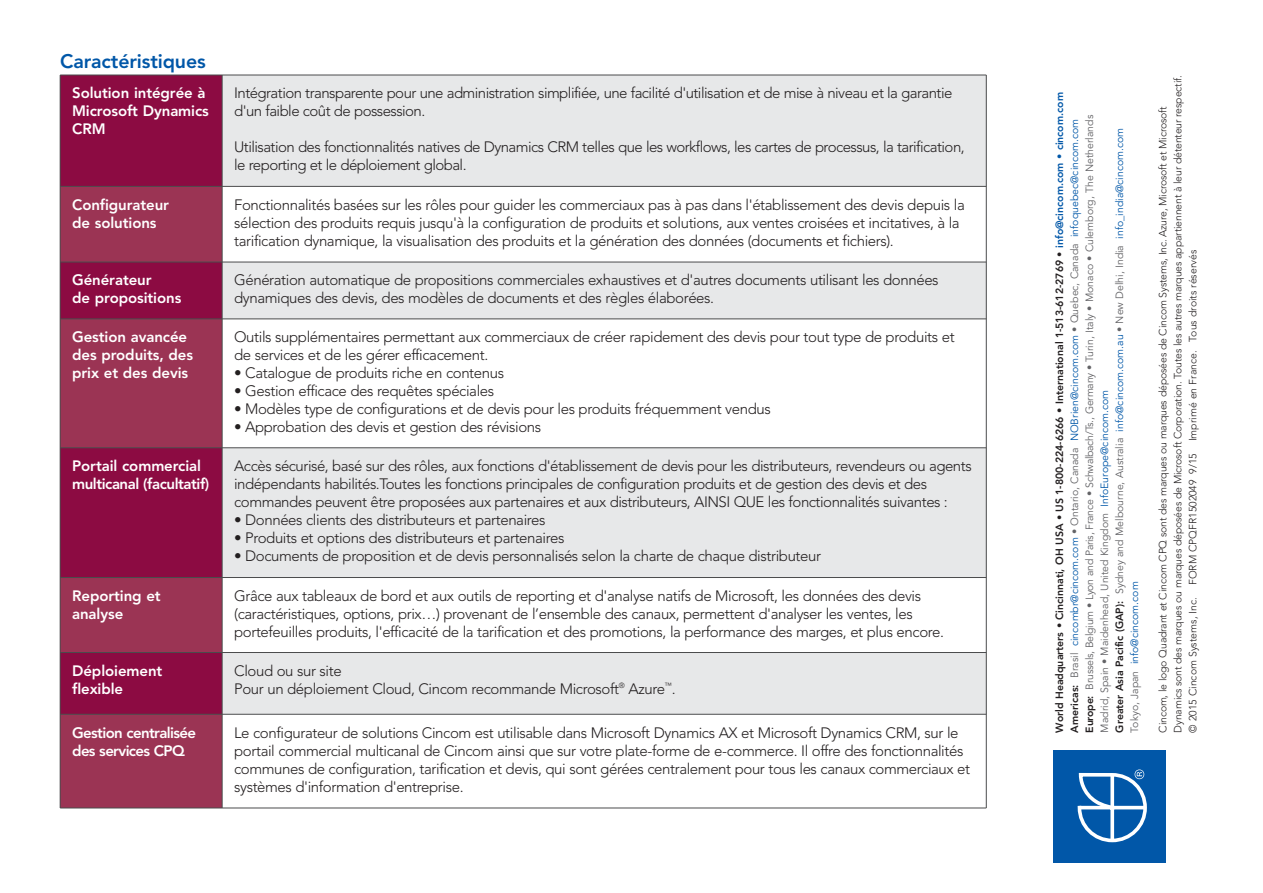
<style>
.page{position:relative;width:1263px;height:893px;background:#fff}
.page>*{position:absolute;margin:0;border:0;box-sizing:border-box;transform-origin:0 0}
.t1{font:800 19.5px "Avenir LT";letter-spacing:-.005em;color:#0157a8}
.t2{font:300 15px/18px "Avenir LT";letter-spacing:-.025em;color:#231f20}
.t3{font:800 15px/18px "Avenir LT";letter-spacing:-.005em;color:#fff}
.t4{font:800 15px/18px "Avenir LT";letter-spacing:-.03em;color:#fff}
.t5{font:800 15px/18px "Avenir LT";letter-spacing:-.04em;color:#fff}
.t6{font:10.5px/15px "Avenir";color:#636366}
.t7{font:300 10.5px/15px "Avenir";letter-spacing:-.015em;color:#231f20}
.s1{font-weight:800;color:#231f20}
.s2{font-weight:800;color:#0157a8}
.s3{color:#0157a8}
</style>
<div class="page">
<div style="left:60px;top:75px;width:162px;height:111px;background:#8c0b42"></div>
<div style="left:222px;top:75px;width:764px;height:111px;background:#e7e8e9"></div>
<div style="left:60px;top:186px;width:162px;height:76px;background:#9b3454"></div>
<div style="left:60px;top:262px;width:162px;height:57px;background:#8c0b42"></div>
<div style="left:222px;top:262px;width:764px;height:57px;background:#e7e8e9"></div>
<div style="left:60px;top:319px;width:162px;height:129px;background:#9b3454"></div>
<div style="left:60px;top:448px;width:162px;height:129px;background:#8c0b42"></div>
<div style="left:222px;top:448px;width:764px;height:129px;background:#e7e8e9"></div>
<div style="left:60px;top:577px;width:162px;height:75px;background:#9b3454"></div>
<div style="left:60px;top:652px;width:162px;height:62px;background:#8c0b42"></div>
<div style="left:222px;top:652px;width:764px;height:62px;background:#e7e8e9"></div>
<div style="left:60px;top:714px;width:162px;height:94px;background:#9b3454"></div>
<hr style="left:60px;top:75px;width:1px;height:733px;background:#4b4c4d">
<hr style="left:222px;top:75px;width:1px;height:733px;background:#4b4c4d">
<hr style="left:986px;top:75px;width:1px;height:733px;background:#4b4c4d">
<hr style="left:60px;top:75px;width:926px;height:1px;background:#4b4c4d">
<hr style="left:60px;top:186px;width:926px;height:1px;background:#4b4c4d">
<hr style="left:60px;top:262px;width:926px;height:1px;background:#4b4c4d">
<hr style="left:60px;top:319px;width:926px;height:1px;background:#4b4c4d">
<hr style="left:60px;top:447px;width:926px;height:1px;background:#4b4c4d">
<hr style="left:60px;top:577px;width:926px;height:1px;background:#4b4c4d">
<hr style="left:60px;top:652px;width:926px;height:1px;background:#4b4c4d">
<hr style="left:60px;top:714px;width:926px;height:1px;background:#4b4c4d">
<hr style="left:60px;top:808px;width:926px;height:1px;background:#4b4c4d">
<div style="left:1053px;top:750px;width:113px;height:112px;background:#0157a8"></div>
<svg style="left:1077px;top:769px;width:70px;height:73px"></svg>
<svg style="left:1110px;top:775px;width:4px;height:65px"></svg>
<hr style="left:1079px;top:806px;width:66px;height:3px;background:#fff">
<h1 class="t1" style="left:60px;top:53px;width:147px">Caractéristiques</h1>
<p class="t3" style="left:72px;top:85px;width:138px">Solution intégrée à<br>Microsoft Dynamics<br>CRM</p>
<p class="t2" style="left:234px;top:85px;width:720px">Intégration transparente pour une administration simplifiée, une facilité d'utilisation et de mise à niveau et la garantie d'un faible coût de possession.</p>
<p class="t2" style="left:234px;top:139px;width:732px">Utilisation des fonctionnalités natives de Dynamics CRM telles que les workflows, les cartes de processus, la tarification, le reporting et le déploiement global.</p>
<p class="t3" style="left:72px;top:197px;width:98px">Configurateur de solutions</p>
<p class="t2" style="left:234px;top:197px;width:732px">Fonctionnalités basées sur les rôles pour guider les commerciaux pas à pas dans l'établissement des devis depuis la sélection des produits requis jusqu'à la configuration de produits et solutions, aux ventes croisées et incitatives, à la tarification dynamique, la visualisation des produits et la génération des données (documents et fichiers).</p>
<p class="t3" style="left:72px;top:272px;width:111px">Générateur<br>de propositions</p>
<p class="t2" style="left:234px;top:272px;width:706px">Génération automatique de propositions commerciales exhaustives et d'autres documents utilisant les données dynamiques des devis, des modèles de documents et des règles élaborées.</p>
<p class="t3" style="left:72px;top:329px;width:122px">Gestion avancée des produits, des prix et des devis</p>
<p class="t2" style="left:234px;top:329px;width:722px">Outils supplémentaires permettant aux commerciaux de créer rapidement des devis pour tout type de produits et de services et de les gérer efficacement.</p>
<p class="t2" style="left:234px;top:365px;width:271px">• Catalogue de produits riche en contenus</p>
<p class="t2" style="left:234px;top:383px;width:262px">• Gestion efficace des requêtes spéciales</p>
<p class="t2" style="left:234px;top:401px;width:538px">• Modèles type de configurations et de devis pour les produits fréquemment vendus</p>
<p class="t2" style="left:234px;top:419px;width:309px">• Approbation des devis et gestion des révisions</p>
<p class="t4" style="left:72px;top:458px;width:139px">Portail commercial multicanal (facultatif)</p>
<p class="t2" style="left:234px;top:458px;width:739px">Accès sécurisé, basé sur des rôles, aux fonctions d'établissement de devis pour les distributeurs, revendeurs ou agents indépendants habilités.Toutes les fonctions principales de configuration produits et de gestion des devis et des commandes peuvent être proposées aux partenaires et aux distributeurs, AINSI QUE les fonctionnalités suivantes :</p>
<p class="t2" style="left:234px;top:512px;width:313px">• Données clients des distributeurs et partenaires</p>
<p class="t2" style="left:234px;top:530px;width:332px">• Produits et options des distributeurs et partenaires</p>
<p class="t2" style="left:234px;top:548px;width:588px">• Documents de proposition et de devis personnalisés selon la charte de chaque distributeur</p>
<p class="t3" style="left:72px;top:588px;width:90px">Reporting et analyse</p>
<p class="t2" style="left:234px;top:588px;width:711px">Grâce aux tableaux de bord et aux outils de reporting et d'analyse natifs de Microsoft, les données des devis (caractéristiques, options, prix…) provenant de l’ensemble des canaux, permettent d'analyser les ventes, les portefeuilles produits, l'efficacité de la tarification et des promotions, la performance des marges, et plus encore.</p>
<p class="t3" style="left:72px;top:663px;width:92px">Déploiement flexible</p>
<p class="t2" style="left:234px;top:663px;width:443px">Cloud ou sur site<br>Pour un déploiement Cloud, Cincom recommande Microsoft<sup>®</sup> Azure<sup>™</sup>.</p>
<p class="t5" style="left:72px;top:725px;width:125px">Gestion centralisée des services CPQ</p>
<p class="t2" style="left:234px;top:725px;width:738px">Le configurateur de solutions Cincom est utilisable dans Microsoft Dynamics AX et Microsoft Dynamics CRM, sur le portail commercial multicanal de Cincom ainsi que sur votre plate-forme de e-commerce. Il offre des fonctionnalités communes de configuration, tarification et devis, qui sont gérées centralement pour tous les canaux commerciaux et systèmes d'information d'entreprise.</p>
<p class="t6" style="left:1052px;top:732px;width:642px;rotate:-90deg"><span class="s1">World Headquarters • Cincinnati, OH USA • US 1-800-224-6266 • International 1-513-612-2769 •</span> <span class="s2">info@cincom.com • cincom.com </span><span class="s1">Americas:</span> Brasil <span class="s3">cincombr@cincom.com</span> • Ontario, Canada <span class="s3">NOBrien@cincom.com</span> • Quebec, Canada <span class="s3">infoquebec@cincom.com </span><span class="s1">Europe:</span> Brussels, Belgium • Lyon and Paris, France • Schwalbach/Ts., Germany • Turin, Italy • Monaco • Culemborg, The Netherlands Madrid, Spain • Maidenhead, United Kingdom <span class="s3">InfoEurope@cincom.com<br></span><span class="s1">Greater Asia Pacific (GAP):</span> Sydney and Melbourne, Australia <span class="s3">info@cincom.com.au</span> • New Delhi, India <span class="s3">info_india@cincom.com<br></span>Tokyo, Japan <span class="s3">info@cincom.com</span></p>
<p class="t7" style="left:1155px;top:732px;width:659px;rotate:-90deg">Cincom, le logo Quadrant et Cincom CPQ sont des marques ou marques déposées de Cincom Systems, Inc. Azure, Microsoft et Microsoft<br>Dynamics sont des marques ou marques déposées de Microsoft Corporation. Toutes les autres marques appartiennent à leur détenteur respectif. © 2015 Cincom Systems, Inc. FORM CPQFR1502049 9/15 Imprimé en France. Tous droits réservés</p>
</div>
